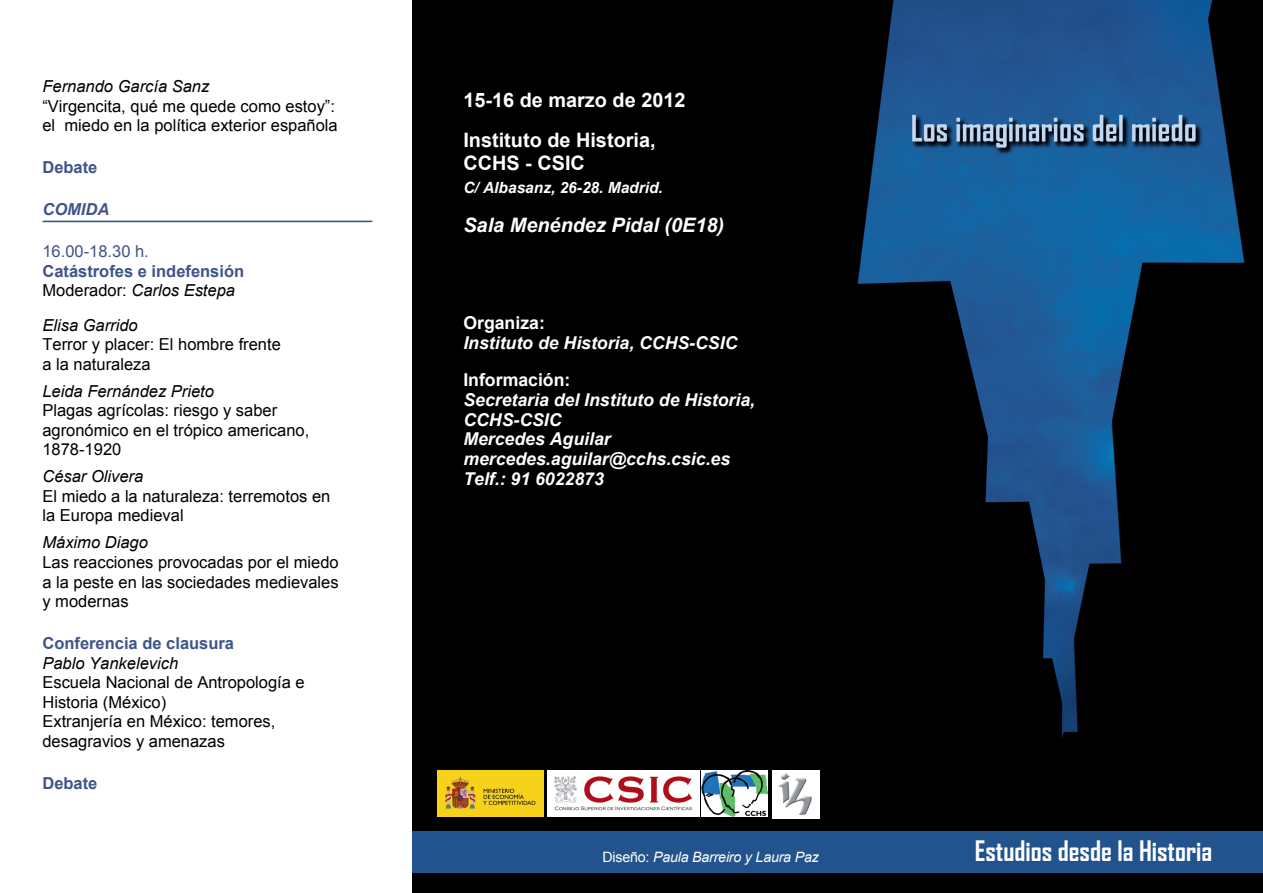
<style>
.page{position:relative;width:1263px;height:893px;background:#fff}
.page>*{position:absolute;margin:0;border:0;box-sizing:border-box;transform-origin:0 0}
.t1{font:700 27px "Agency FB";color:#fff}
.t2{font:700 19.95px/39.8px "Arial";color:#fff}
.t3{font:italic 700 19.95px "Arial";color:#fff}
.t4{font:italic 700 17.7px/20px "Arial";color:#fff}
.t5{font:700 17.7px "Arial";color:#fff}
.t6{font:16.5px/19.5px "Arial";color:#000}
.t7{font:italic 16.5px "Arial";color:#000}
.t8{font:700 16.5px/19.5px "Arial";color:#405489}
.t9{font:16.5px "Arial";color:#405489}
.t10{font:italic 700 16.5px "Arial";color:#405489}
.t11{font:italic 700 15.45px "Arial";color:#fff}
.t12{font:italic 14.25px "Arial";letter-spacing:-.015em;color:#fff}
.s1{font-weight:400;color:#000}
.s2{font-weight:400;font-style:italic;color:#000}
.s3{font-style:normal}
</style>
<div class="page">
<div style="left:412px;top:0;width:851px;height:893px;background:#000"></div>
<img style="left:702px;top:770px;width:65px;height:47px">
<img style="left:548px;top:770px;width:151px;height:46px">
<img style="left:438px;top:770px;width:106px;height:46px">
<div style="left:772px;top:770px;width:47px;height:48px;background:#fff"></div>
<img style="left:779px;top:774px;width:33px;height:41px">
<img style="left:841px;top:0;width:422px;height:832px">
<div style="left:413px;top:832px;width:850px;height:41px;background:#23538c"></div>
<svg style="left:42px;top:221px;width:331px;height:1px"></svg>
<p class="t7" style="left:42px;top:76px;width:168px">Fernando García Sanz</p>
<p class="t6" style="left:42px;top:97px;width:297px">“Virgencita, qué me quede como estoy”: el miedo en la política exterior española</p>
<p class="t8" style="left:42px;top:158px;width:57px">Debate</p>
<p class="t10" style="left:42px;top:199px;width:68px">COMIDA</p>
<p class="t9" style="left:42px;top:241px;width:108px">16.00-18.30 h.</p>
<p class="t8" style="left:42px;top:262px;width:203px">Catástrofes e indefensión<br><span class="s1">Moderador:</span> <span class="s2">Carlos Estepa</span></p>
<p class="t7" style="left:42px;top:314px;width:97px">Elisa Garrido</p>
<p class="t6" style="left:42px;top:335px;width:240px">Terror y placer: El hombre frente a la naturaleza</p>
<p class="t7" style="left:42px;top:380px;width:173px">Leida Fernández Prieto</p>
<p class="t6" style="left:42px;top:401px;width:268px">Plagas agrícolas: riesgo y saber agronómico en el trópico americano,<br>1878-1920</p>
<p class="t7" style="left:42px;top:466px;width:102px">César Olivera</p>
<p class="t6" style="left:42px;top:487px;width:289px">El miedo a la naturaleza: terremotos en la Europa medieval</p>
<p class="t7" style="left:42px;top:532px;width:107px">Máximo Diago</p>
<p class="t6" style="left:42px;top:553px;width:298px;text-align:justify">Las reacciones provocadas por el miedo a la peste en las sociedades medievales y modernas</p>
<p class="t8" style="left:42px;top:634px;width:193px">Conferencia de clausura</p>
<p class="t7" style="left:42px;top:652px;width:137px">Pablo Yankelevich</p>
<p class="t6" style="left:42px;top:673px;width:264px">Escuela Nacional de Antropología e<br>Historia (México)<br>Extranjería en México: temores, desagravios y amenazas</p>
<p class="t8" style="left:42px;top:773px;width:57px">Debate</p>
<p class="t2" style="left:463px;top:81px;width:224px">15-16 de marzo de 2012<br>Instituto de Historia,</p>
<p class="t2" style="left:463px;top:144px;width:123px">CCHS - CSIC</p>
<p class="t11" style="left:463px;top:178px;width:201px">C/ Albasanz, 26-28. Madrid.</p>
<p class="t3" style="left:463px;top:212px;width:262px">Sala Menéndez Pidal (0E18)</p>
<p class="t5" style="left:463px;top:311px;width:83px">Organiza:</p>
<p class="t4" style="left:463px;top:334px;width:276px">Instituto de Historia, CCHS-CSIC</p>
<p class="t5" style="left:463px;top:368px;width:109px">Información:</p>
<p class="t4" style="left:463px;top:390px;width:293px">Secretaria del Instituto de Historia,<br>CCHS-CSIC<br>Mercedes Aguilar mercedes.aguilar@cchs.csic.es<br>Telf.: 91 6022873</p>
<p class="t12" style="left:602px;top:847px;width:218px"><span class="s3">Diseño:</span> Paula Barreiro y Laura Paz</p>
<h1 class="t1" style="left:975px;top:834px;width:239px">Estudios desde la Historia</h1>
</div>
